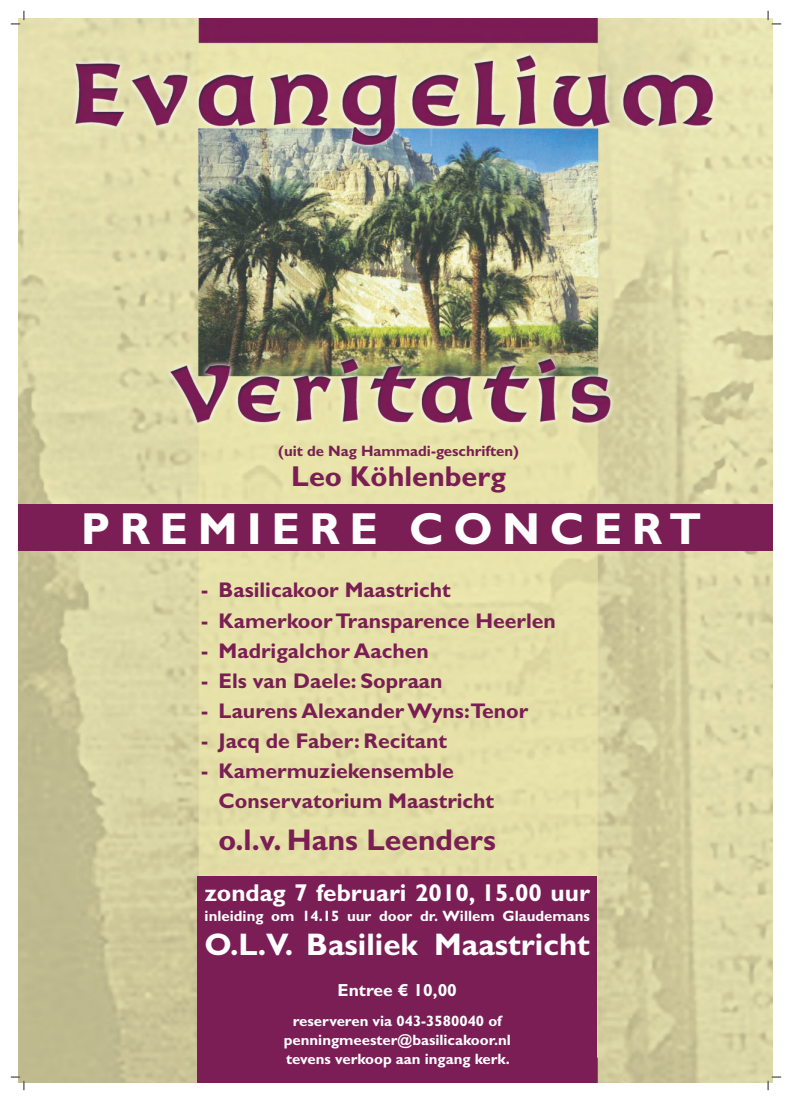
<style>
.page{position:relative;width:792px;height:1101px;background:#fff}
.page>*{position:absolute;margin:0;border:0;box-sizing:border-box;transform-origin:0 0}
.t1{font:700 45px "Gill Sans";letter-spacing:.21em;color:#fff}
.t2{font:700 31.25px "Gill Sans";color:#fff}
.t3{font:700 30px "Gill Sans";color:#7a1e54}
.t4{font:700 28.75px "Gill Sans";color:#7a1e54}
.t5{font:700 24.38px "Gill Sans";color:#fff}
.t6{font:700 21.25px/30px "Gill Sans";color:#7a1e54}
.t7{font:700 17.5px "Gill Sans";color:#fff}
.t8{font:700 15px/18.8px "Gill Sans";color:#fff;text-align:center}
.t9{font:700 15px "Gill Sans";color:#7a1e54}
</style>
<div class="page">
<img style="left:19px;top:19px;width:754px;height:1063px">
<div style="left:19px;top:504px;width:754px;height:46px;background:#7a1e55"></div>
<div style="left:198px;top:875px;width:399px;height:207px;background:#7a1e55"></div>
<svg style="left:11px;top:11px;width:14px;height:14px"></svg>
<svg style="left:11px;top:1076px;width:14px;height:13px"></svg>
<svg style="left:768px;top:11px;width:13px;height:14px"></svg>
<svg style="left:768px;top:1076px;width:13px;height:13px"></svg>
<p class="t9" style="left:278px;top:445px;width:242px">(uit de Nag Hammadi-geschriften)</p>
<h3 class="t4" style="left:291px;top:466px;width:216px">Leo Köhlenberg</h3>
<h1 class="t1" style="left:81px;top:513px;width:622px">PREMIERE CONCERT</h1>
<p class="t6" style="left:201px;top:577px;width:251px">- Basilicakoor Maastricht</p>
<p class="t6" style="left:201px;top:607px;width:356px">- Kamerkoor Transparence Heerlen</p>
<p class="t6" style="left:201px;top:637px;width:229px">- Madrigalchor Aachen</p>
<p class="t6" style="left:201px;top:667px;width:243px">- Els van Daele: Sopraan</p>
<p class="t6" style="left:201px;top:697px;width:329px">- Laurens Alexander Wyns:Tenor</p>
<p class="t6" style="left:201px;top:727px;width:247px">- Jacq de Faber: Recitant</p>
<p class="t6" style="left:219px;top:757px;width:277px;text-indent:-17px">- Kamermuziekensemble<br>Conservatorium Maastricht</p>
<h3 class="t3" style="left:219px;top:829px;width:279px">o.l.v. Hans Leenders</h3>
<p class="t5" style="left:205px;top:884px;width:387px">zondag 7 februari 2010, 15.00 uur</p>
<p class="t8" style="left:205px;top:908px;width:387px">inleiding om 14.15 uur door dr. Willem Glaudemans</p>
<h2 class="t2" style="left:205px;top:933px;width:387px">O.L.V. Basiliek Maastricht</h2>
<p class="t7" style="left:338px;top:984px;width:121px">Entree € 10,00</p>
<p class="t8" style="left:284px;top:1013px;width:229px">reserveren via 043-3580040 of penningmeester@basilicakoor.nl tevens verkoop aan ingang kerk.</p>
</div>
